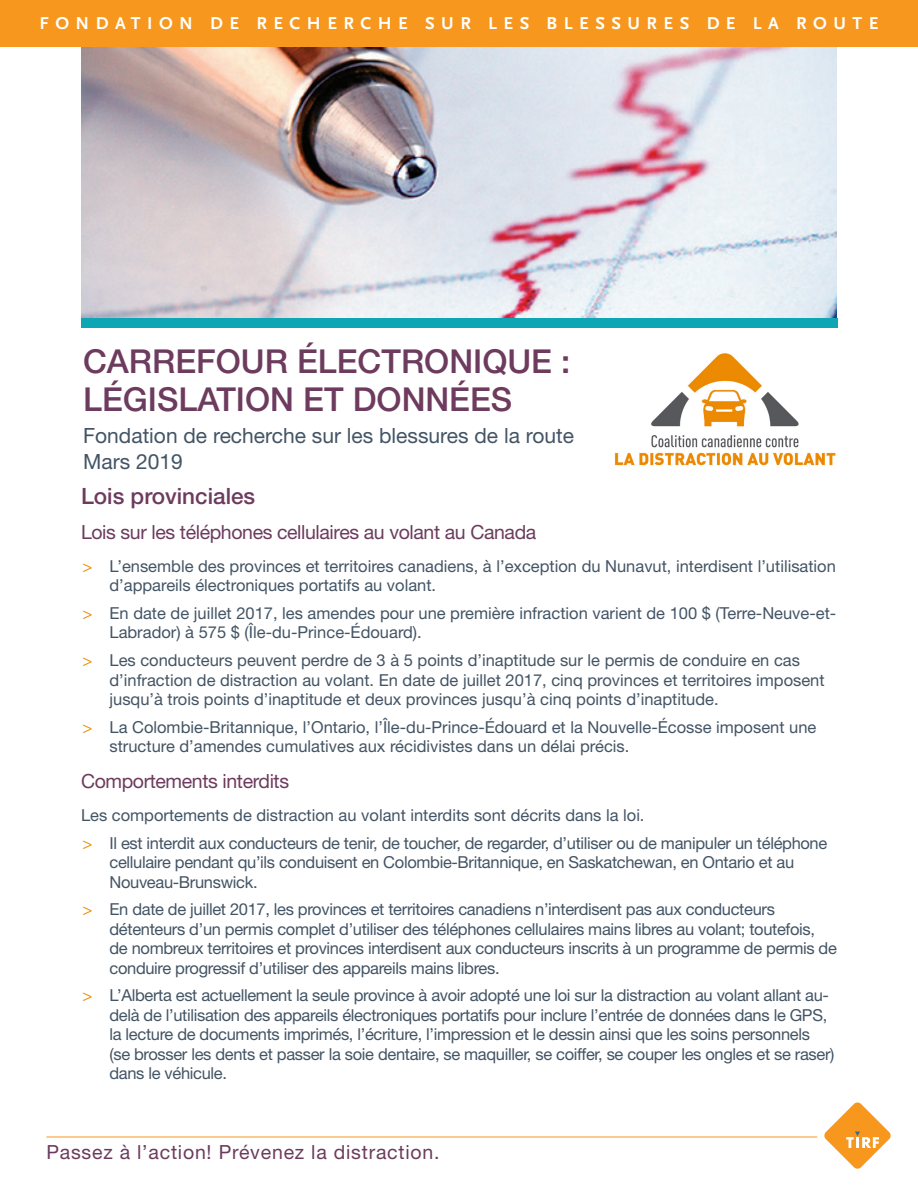
<style>
.page{position:relative;width:918px;height:1188px;background:#fff}
.page>*{position:absolute;margin:0;border:0;box-sizing:border-box;transform-origin:0 0}
.MAIN_HEADERS{font:500 33px "Helvetica Neue LT Pro";color:#6d3b5d}
.HEADER_1{font:500 22.5px "Helvetica Neue LT Pro";color:#6d3b5d}
.MAIN_HEADERS-2{font:21px "Helvetica Neue LT Pro";color:#435464}
.HEADER_2{font:19.5px "Helvetica Neue LT Pro";letter-spacing:-.02em;color:#6d3b5d}
.HEADER_2-2{font:19.5px "Helvetica Neue LT Pro";letter-spacing:.04em;color:#6d3b5d}
.t1{font:700 18px "Scala Sans OT";letter-spacing:.36em;color:#fff}
.BODY_COPY{font:16.5px/19.5px "Helvetica Neue LT Pro";letter-spacing:-.02em;color:#435464}
.BODY_COPY-2{font:16.5px/19.5px "Helvetica Neue LT Pro";color:#435464}
.s1{font-family:"Frutiger LT Std";font-weight:300;color:#ed8b00}
</style>
<div class="page">
<img style="left:81px;top:47px;width:756px;height:271px">
<div style="left:81px;top:318px;width:756px;height:10px;background:#0ea6b5"></div>
<div style="left:0;top:0;width:918px;height:47px;background:#f7971d"></div>
<hr style="left:46px;top:1137px;width:771px;height:1px;background:#f7971d">
<svg style="left:824px;top:1102px;width:67px;height:67px"></svg>
<img style="left:614px;top:353px;width:222px;height:113px">
<p class="t1" style="left:40px;top:13px;width:840px">FONDATION DE RECHERCHE SUR LES BLESSURES DE LA ROUTE</p>
<p class="MAIN_HEADERS" style="left:83px;top:342px;width:489px">CARREFOUR ÉLECTRONIQUE :</p>
<p class="MAIN_HEADERS" style="left:83px;top:379px;width:431px">LÉGISLATION ET DONNÉES</p>
<p class="MAIN_HEADERS-2" style="left:83px;top:423px;width:492px">Fondation de recherche sur les blessures de la route</p>
<p class="MAIN_HEADERS-2" style="left:83px;top:448px;width:101px">Mars 2019</p>
<p class="HEADER_1" style="left:81px;top:483px;width:176px">Lois provinciales</p>
<p class="HEADER_2" style="left:81px;top:520px;width:457px">Lois sur les téléphones cellulaires au volant au Canada</p>
<p class="BODY_COPY-2" style="left:110px;top:556px;width:728px;text-indent:-27px"><span class="s1">&gt;</span> L’ensemble des provinces et territoires canadiens, à l’exception du Nunavut, interdisent l’utilisation d’appareils électroniques portatifs au volant.</p>
<p class="BODY_COPY-2" style="left:110px;top:603px;width:728px;text-indent:-27px"><span class="s1">&gt;</span> En date de juillet 2017, les amendes pour une première infraction varient de 100 $ (Terre-Neuve-et-<br>Labrador) à 575 $ (Île-du-Prince-Édouard).</p>
<p class="BODY_COPY-2" style="left:110px;top:650px;width:717px;text-indent:-27px"><span class="s1">&gt;</span> Les conducteurs peuvent perdre de 3 à 5 points d’inaptitude sur le permis de conduire en cas d’infraction de distraction au volant. En date de juillet 2017, cinq provinces et territoires imposent jusqu’à trois points d’inaptitude et deux provinces jusqu’à cinq points d’inaptitude.</p>
<p class="BODY_COPY-2" style="left:110px;top:717px;width:708px;text-indent:-27px"><span class="s1">&gt;</span> La Colombie-Britannique, l’Ontario, l’Île-du-Prince-Édouard et la Nouvelle-Écosse imposent une structure d’amendes cumulatives aux récidivistes dans un délai précis.</p>
<p class="HEADER_2" style="left:81px;top:769px;width:210px">Comportements interdits</p>
<p class="BODY_COPY-2" style="left:81px;top:805px;width:565px">Les comportements de distraction au volant interdits sont décrits dans la loi.</p>
<p class="BODY_COPY" style="left:110px;top:833px;width:719px;text-indent:-27px"><span class="s1">&gt;</span> Il est interdit aux conducteurs de tenir, de toucher, de regarder, d’utiliser ou de manipuler un téléphone cellulaire pendant qu’ils conduisent en Colombie-Britannique, en Saskatchewan, en Ontario et au<br>Nouveau-Brunswick.</p>
<p class="BODY_COPY" style="left:110px;top:899px;width:729px;text-indent:-27px"><span class="s1">&gt;</span> En date de juillet 2017, les provinces et territoires canadiens n’interdisent pas aux conducteurs détenteurs d’un permis complet d’utiliser des téléphones cellulaires mains libres au volant; toutefois, de nombreux territoires et provinces interdisent aux conducteurs inscrits à un programme de permis de conduire progressif d’utiliser des appareils mains libres.</p>
<p class="BODY_COPY" style="left:110px;top:985px;width:726px;text-indent:-27px"><span class="s1">&gt;</span> L’Alberta est actuellement la seule province à avoir adopté une loi sur la distraction au volant allant au&shy;delà de l’utilisation des appareils électroniques portatifs pour inclure l’entrée de données dans le GPS, la lecture de documents imprimés, l’écriture, l’impression et le dessin ainsi que les soins personnels (se brosser les dents et passer la soie dentaire, se maquiller, se coiffer, se couper les ongles et se raser) dans le véhicule.</p>
<p class="HEADER_2-2" style="left:46px;top:1140px;width:395px">Passez à l’action! Prévenez la distraction.</p>
</div>
